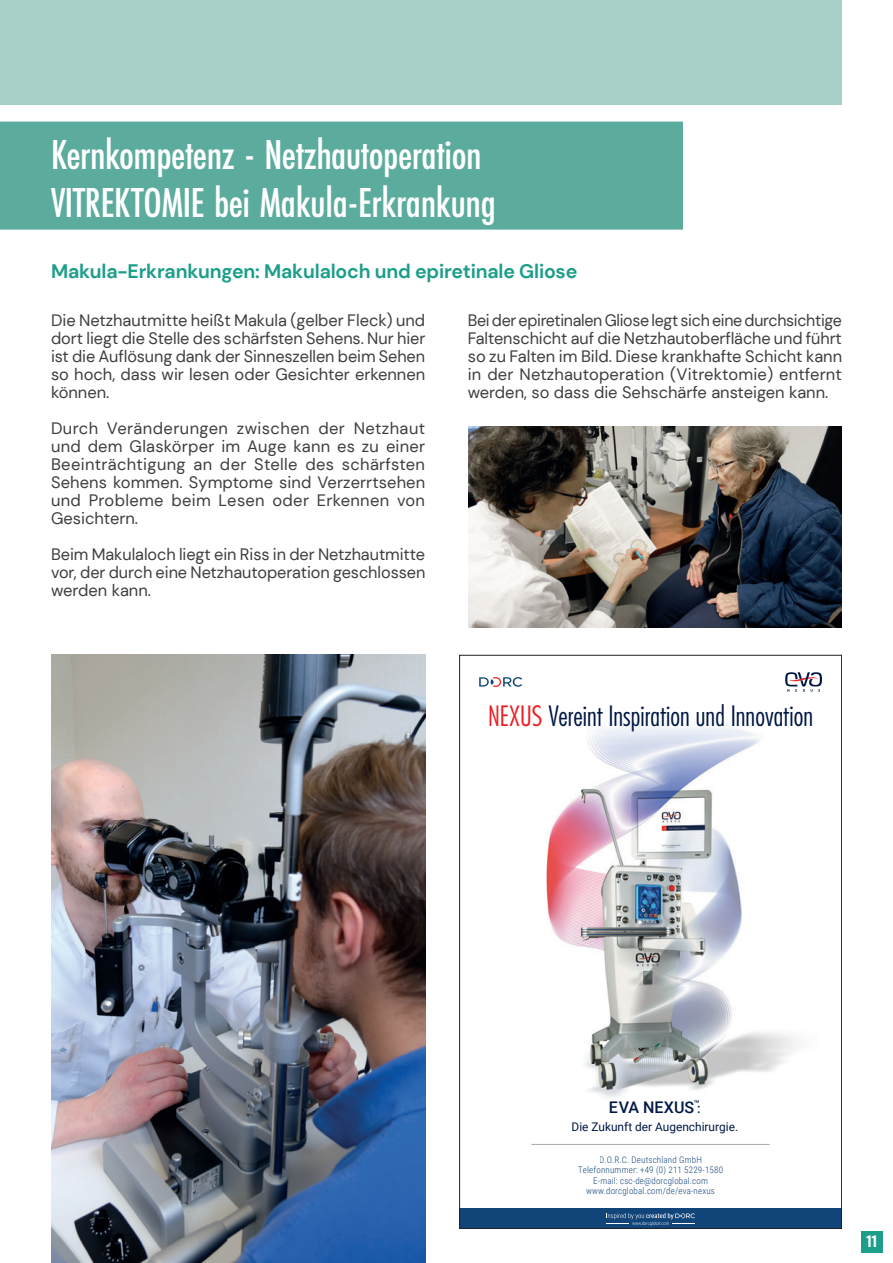
<style>
.page{position:relative;width:893px;height:1263px;background:#fff}
.page>*{position:absolute;margin:0;border:0;box-sizing:border-box;transform-origin:0 0}
.t1{font:500 43.5px "Futura PT Cond";letter-spacing:-.01em;color:#fff}
.t2{font:300 condensed 27.3px "Futura";color:#001845}
.t3{font:700 19.5px "DM Sans";letter-spacing:-.01em;color:#1c9e8a}
.t4{font:16.5px/18px "DM Sans";color:#3e3e3f;text-align:justify}
.t5{font:700 16.5px "DM Sans";color:#fff}
.t6{font:500 16.05px "Roboto";color:#001845}
.t7{font:500 12.9px "Roboto";color:#001845}
.t8{font:11.85px "Roboto";color:#001845}
.t9{font:300 9px/10.5px "Roboto Condensed";letter-spacing:.02em;color:#11457a;text-align:center}
.s1{color:#ee1d23}
</style>
<div class="page">
<div style="left:0;top:113px;width:682px;height:126px;background:#5cac9e"></div>
<img style="left:51px;top:655px;width:374px;height:608px">
<div style="left:0;top:0;width:842px;height:113px;background:#aad0ca"></div>
<div style="left:0;top:230px;width:888px;height:16px;background:#fff"></div>
<div style="left:0;top:105px;width:888px;height:17px;background:#fff"></div>
<div style="left:861px;top:1231px;width:21px;height:21px;background:#1c9e8a"></div>
<img style="left:546px;top:726px;width:252px;height:372px">
<div style="left:459px;top:1208px;width:383px;height:21px;background:#11457a"></div>
<svg style="left:606px;top:1213px;width:89px;height:13px"></svg>
<svg style="left:785px;top:672px;width:37px;height:20px"></svg>
<svg style="left:479px;top:677px;width:43px;height:10px"></svg>
<hr style="left:531px;top:1144px;width:239px;height:1px;background:#a8a9ad">
<img style="left:468px;top:426px;width:374px;height:201px">
<p class="t1" style="left:51px;top:129px;width:432px">Kernkompetenz - Netzhautoperation</p>
<p class="t1" style="left:51px;top:177px;width:446px">VITREKTOMIE bei Makula-Erkrankung</p>
<p class="t3" style="left:51px;top:259px;width:528px">Makula-Erkrankungen: Makulaloch und epiretinale Gliose</p>
<p class="t4" style="left:51px;top:312px;width:376px">Die Netzhautmitte heißt Makula (gelber Fleck) und dort liegt die Stelle des schärfsten Sehens. Nur hier ist die Auflösung dank der Sinneszellen beim Sehen so hoch, dass wir lesen oder Gesichter erkennen können.</p>
<p class="t4" style="left:51px;top:420px;width:376px">Durch Veränderungen zwischen der Netzhaut und dem Glaskörper im Auge kann es zu einer Beeinträchtigung an der Stelle des schärfsten Sehens kommen. Symptome sind Verzerrtsehen und Probleme beim Lesen oder Erkennen von Gesichtern.</p>
<p class="t4" style="left:51px;top:546px;width:376px">Beim Makulaloch liegt ein Riss in der Netzhautmitte vor, der durch eine Netzhautoperation geschlossen werden kann.</p>
<p class="t4" style="left:468px;top:312px;width:376px">Bei der epiretinalen Gliose legt sich eine durchsichtige Faltenschicht auf die Netzhautoberfläche und führt so zu Falten im Bild. Diese krankhafte Schicht kann in der Netzhautoperation (Vitrektomie) entfernt werden, so dass die Sehschärfe ansteigen kann.</p>
<p class="t2" style="left:488px;top:700px;width:327px"><span class="s1">NEXUS</span> Vereint Inspiration und Innovation</p>
<p class="t6" style="left:609px;top:1096px;width:92px">EVA NEXUS<sup>™</sup></p>
<p class="t7" style="left:697px;top:1100px;width:5px">:</p>
<p class="t8" style="left:572px;top:1118px;width:168px">Die Zukunft der Augenchirurgie.</p>
<p class="t9" style="left:578px;top:1154px;width:146px">D.O.R.C. Deutschland GmbH Telefonnummer: +49 (0) 211 5229-1580<br>E-mail: csc-de@dorcglobal.com www.dorcglobal.com/de/eva-nexus</p>
<p class="t5" style="left:866px;top:1231px;width:13px">11</p>
</div>
